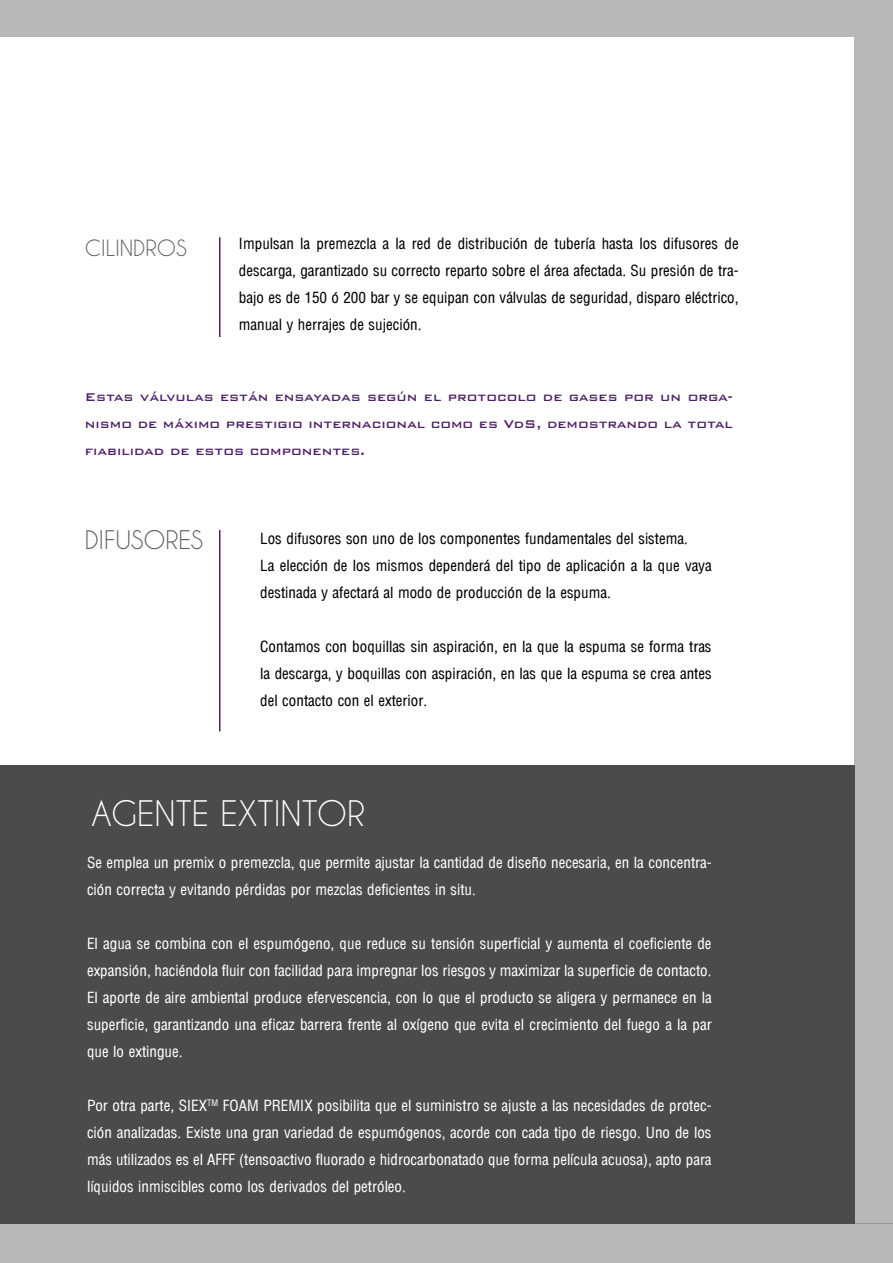
<style>
.page{position:relative;width:893px;height:1263px;background:#fff}
.page>*{position:absolute;margin:0;border:0;box-sizing:border-box;transform-origin:0 0}
.t1{font:33px "Caviar Dreams";color:#fff}
.t2{font:24px "Caviar Dreams";color:#57575a}
.t3{font:21px "Caviar Dreams";color:#57575a}
.t4{font:15px/27px "Arena Condensed";color:#fff;text-align:justify}
.t5{font:15px/27px "Arena Condensed";color:#000;text-align:justify}
.t6{font:500 15px/27px "Bank Gothic BT";color:#4e2066;text-align:justify}
</style>
<div class="page">
<div style="left:0;top:0;width:893px;height:37px;background:#b7b8b8"></div>
<div style="left:0;top:1224px;width:893px;height:39px;background:#b7b8b8"></div>
<div style="left:855px;top:37px;width:38px;height:1187px;background:#b7b8b8"></div>
<div style="left:0;top:765px;width:855px;height:459px;background:#4b4b4d"></div>
<hr style="left:219px;top:530px;width:1px;height:201px;background:#4e2066">
<hr style="left:219px;top:237px;width:1px;height:100px;background:#4e2066">
<h3 class="t3" style="left:85px;top:235px;width:103px">CILINDROS</h3>
<p class="t5" style="left:239px;top:230px;width:501px">Impulsan la premezcla a la red de distribución de tubería hasta los difusores de descarga, garantizado su correcto reparto sobre el área afectada. Su presión de tra&shy;bajo es de 150 ó 200 bar y se equipan con válvulas de seguridad, disparo eléctrico, manual y herrajes de sujeción.</p>
<p class="t6" style="left:85px;top:383px;width:649px">Estas válvulas están ensayadas según el protocolo de gases por un orga&shy;nismo de máximo prestigio internacional como es VdS, demostrando la total fiabilidad de estos componentes.</p>
<h2 class="t2" style="left:85px;top:525px;width:120px">DIFUSORES</h2>
<p class="t5" style="left:260px;top:525px;width:453px;text-align:left">Los difusores son uno de los componentes fundamentales del sistema.<br>La elección de los mismos dependerá del tipo de aplicación a la que vaya destinada y afectará al modo de producción de la espuma.</p>
<p class="t5" style="left:260px;top:633px;width:453px">Contamos con boquillas sin aspiración, en la que la espuma se forma tras la descarga, y boquillas con aspiración, en las que la espuma se crea antes del contacto con el exterior.</p>
<h1 class="t1" style="left:91px;top:794px;width:275px">AGENTE EXTINTOR</h1>
<p class="t4" style="left:87px;top:849px;width:626px">Se emplea un premix o premezcla, que permite ajustar la cantidad de diseño necesaria, en la concentra&shy;ción correcta y evitando pérdidas por mezclas deficientes in situ.</p>
<p class="t4" style="left:87px;top:930px;width:626px">El agua se combina con el espumógeno, que reduce su tensión superficial y aumenta el coeficiente de expansión, haciéndola fluir con facilidad para impregnar los riesgos y maximizar la superficie de contacto.<br>El aporte de aire ambiental produce efervescencia, con lo que el producto se aligera y permanece en la superficie, garantizando una eficaz barrera frente al oxígeno que evita el crecimiento del fuego a la par que lo extingue.</p>
<p class="t4" style="left:87px;top:1092px;width:626px">Por otra parte, SIEX<sup>TM</sup> FOAM PREMIX posibilita que el suministro se ajuste a las necesidades de protec&shy;ción analizadas. Existe una gran variedad de espumógenos, acorde con cada tipo de riesgo. U no de los más utilizados es el AFFF (tensoactivo fluorado e hidrocarbonatado que forma película acuosa), apto para líquidos inmiscibles como los derivados del petróleo.</p>
</div>
